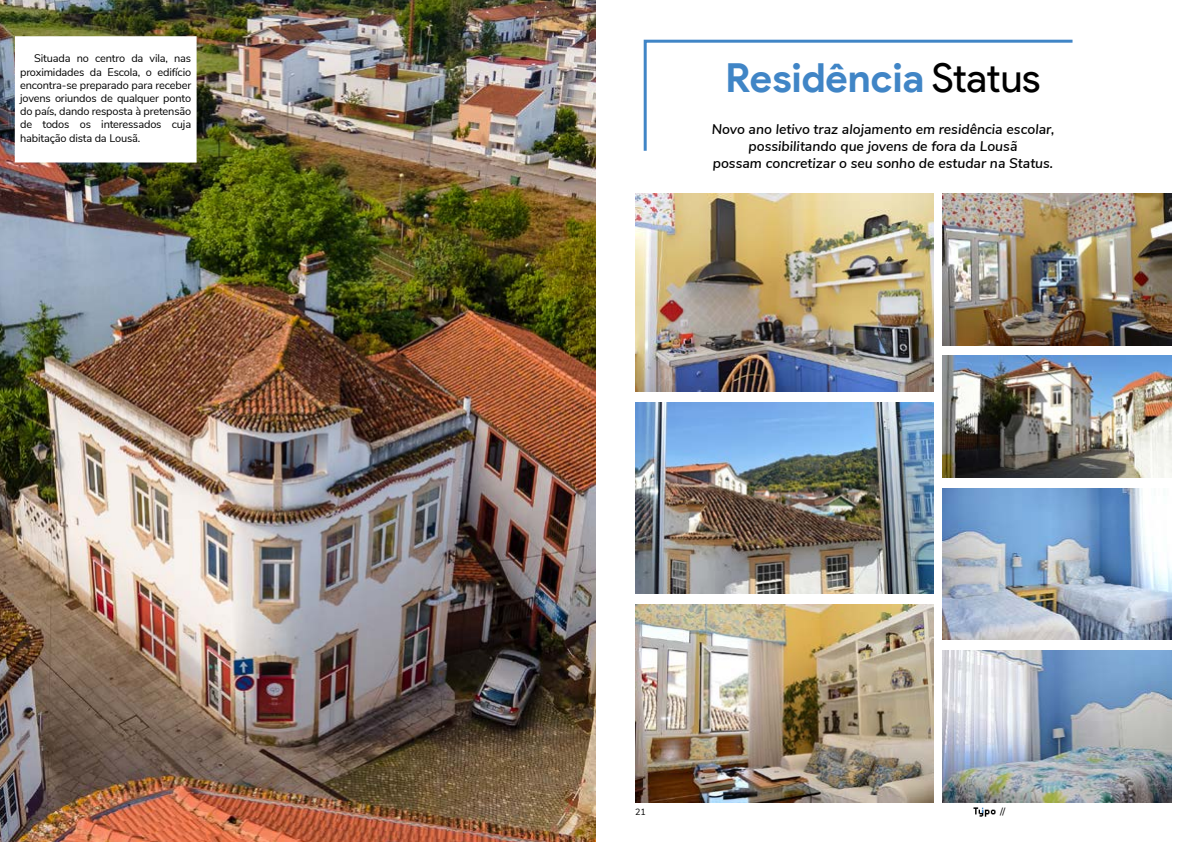
<style>
.page{position:relative;width:1191px;height:842px;background:#fff}
.page>*{position:absolute;margin:0;border:0;box-sizing:border-box;transform-origin:0 0}
.t1{font:700 40px "Product Sans";letter-spacing:-.005em;color:#4085c6}
.t2{font:italic 600 14px/16.8px "Nunito Sans";color:#000;text-align:center}
.t3{font:11px/13.2px "Nunito Sans";letter-spacing:-.015em;color:#000;text-align:justify}
.t4{font:10px "Nunito Sans";color:#000}
.t5{font:9px "Nunito Sans";color:#000}
.s1{font-weight:400;color:#000}
</style>
<div class="page">
<svg style="left:973px;top:807px;width:22px;height:10px"></svg>
<img style="left:0;top:0;width:595px;height:842px">
<svg style="left:643px;top:39px;width:430px;height:112px"></svg>
<img style="left:943px;top:488px;width:228px;height:152px">
<img style="left:943px;top:651px;width:228px;height:151px">
<img style="left:635px;top:402px;width:298px;height:192px">
<img style="left:943px;top:194px;width:228px;height:151px">
<img style="left:635px;top:194px;width:298px;height:198px">
<img style="left:943px;top:356px;width:228px;height:122px">
<img style="left:635px;top:604px;width:298px;height:198px">
<div style="left:15px;top:36px;width:182px;height:127px;background:#fff"></div>
<p class="t3" style="left:20px;top:51px;width:173px;text-indent:14px">Situada no centro da vila, nas proximidades da Escola, o edifício encontra-se preparado para receber jovens oriundos de qualquer ponto do país, dando resposta à pretensão de todos os interessados cuja habitação dista da Lousã.</p>
<h1 class="t1" style="left:725px;top:54px;width:316px">Residência <span class="s1">Status</span></h1>
<p class="t2" style="left:711px;top:120px;width:344px">Novo ano letivo traz alojamento em residência escolar, possibilitando que jovens de fora da Lousã<br>possam concretizar o seu sonho de estudar na Status.</p>
<p class="t5" style="left:635px;top:805px;width:12px">21</p>
<p class="t4" style="left:1000px;top:804px;width:7px">//</p>
</div>
